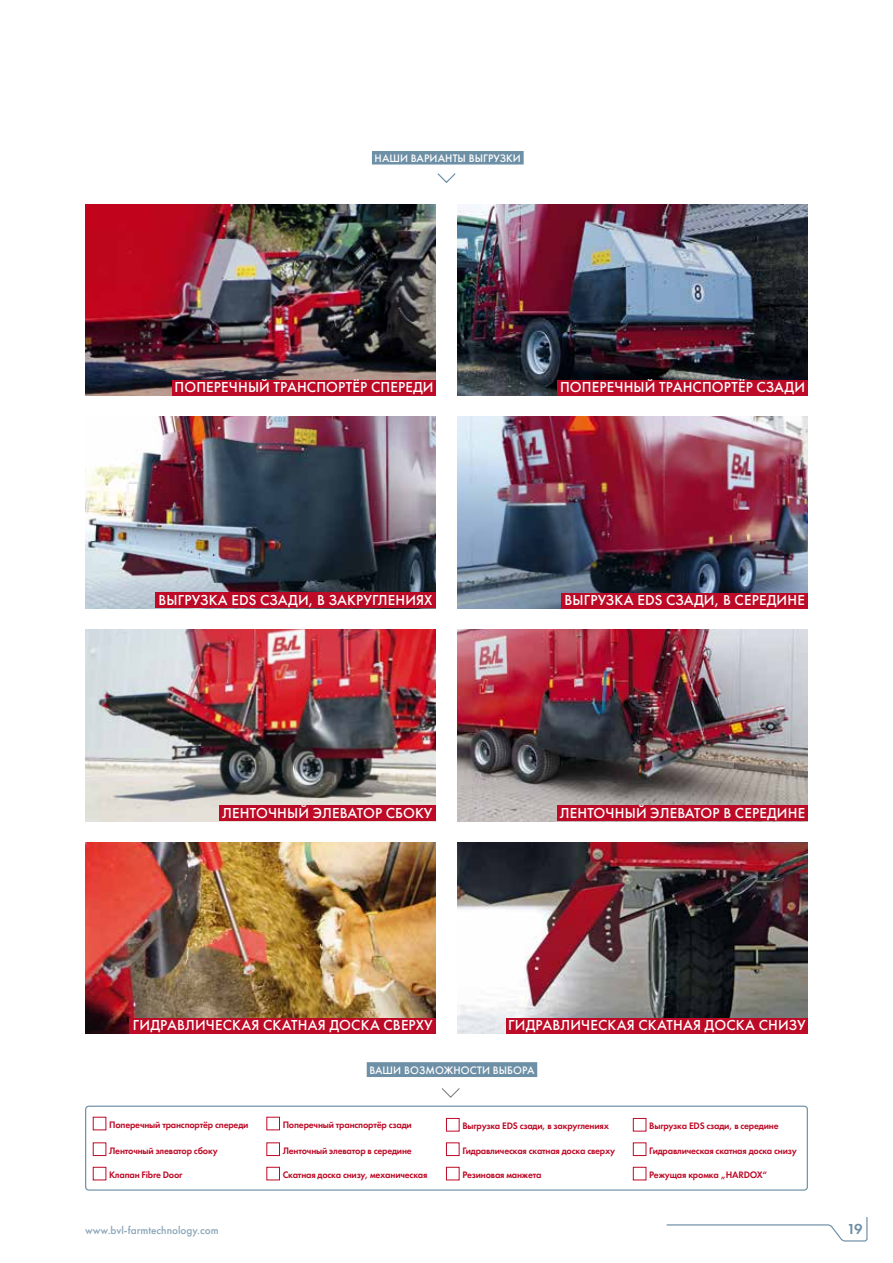
<style>
.page{position:relative;width:893px;height:1263px;background:#fff}
.page>*{position:absolute;margin:0;border:0;box-sizing:border-box;transform-origin:0 0}
.t1{font:500 15px "Futura PT";letter-spacing:.01em;color:#fff}
.t2{font:600 15px "Futura PT";color:#6e90a6}
.t3{font:500 11.25px "Futura PT";letter-spacing:.01em;color:#fff}
.t4{font:500 11.25px "Futura PT";color:#89a5b8}
.t5{font:600 9.75px "Futura PT";letter-spacing:-.02em;color:#bd0a26}
</style>
<div class="page">
<img style="left:457px;top:204px;width:351px;height:192px">
<img style="left:457px;top:417px;width:351px;height:191px">
<img style="left:85px;top:204px;width:351px;height:192px">
<img style="left:85px;top:417px;width:351px;height:191px">
<img style="left:457px;top:630px;width:351px;height:191px">
<img style="left:457px;top:842px;width:351px;height:192px">
<img style="left:85px;top:630px;width:351px;height:191px">
<img style="left:85px;top:842px;width:351px;height:192px">
<div style="left:85px;top:1105px;width:723px;height:86px;border:1px solid #6e90a6;border-radius:3px"></div>
<div style="left:372px;top:151px;width:152px;height:14px;background:#6e90a6"></div>
<svg style="left:437px;top:173px;width:19px;height:10px"></svg>
<div style="left:557px;top:380px;width:251px;height:16px;background:#bd0a26"></div>
<div style="left:561px;top:593px;width:247px;height:15px;background:#bd0a26"></div>
<div style="left:172px;top:380px;width:264px;height:16px;background:#bd0a26"></div>
<div style="left:155px;top:592px;width:281px;height:16px;background:#bd0a26"></div>
<div style="left:557px;top:805px;width:251px;height:16px;background:#bd0a26"></div>
<div style="left:506px;top:1018px;width:302px;height:16px;background:#bd0a26"></div>
<div style="left:219px;top:805px;width:217px;height:16px;background:#bd0a26"></div>
<div style="left:130px;top:1018px;width:306px;height:16px;background:#bd0a26"></div>
<svg style="left:441px;top:1088px;width:19px;height:10px"></svg>
<div style="left:367px;top:1062px;width:170px;height:15px;background:#6e90a6"></div>
<div style="left:266px;top:1167px;width:14px;height:13px;border:1px solid #bd0a26"></div>
<div style="left:93px;top:1167px;width:13px;height:13px;border:1px solid #bd0a26"></div>
<div style="left:446px;top:1167px;width:14px;height:13px;border:1px solid #bd0a26"></div>
<div style="left:633px;top:1167px;width:13px;height:13px;border:1px solid #bd0a26"></div>
<div style="left:446px;top:1118px;width:14px;height:13px;border:1px solid #bd0a26"></div>
<div style="left:633px;top:1118px;width:13px;height:13px;border:1px solid #bd0a26"></div>
<div style="left:266px;top:1117px;width:14px;height:13px;border:1px solid #bd0a26"></div>
<div style="left:446px;top:1142px;width:14px;height:14px;border:1px solid #bd0a26"></div>
<div style="left:633px;top:1142px;width:13px;height:14px;border:1px solid #bd0a26"></div>
<div style="left:93px;top:1142px;width:13px;height:14px;border:1px solid #bd0a26"></div>
<div style="left:266px;top:1142px;width:14px;height:14px;border:1px solid #bd0a26"></div>
<svg style="left:666px;top:1217px;width:202px;height:25px"></svg>
<p class="t3" style="left:375px;top:151px;width:148px">НАШИ ВАРИАНТЫ ВЫГРУЗКИ</p>
<h1 class="t1" style="left:174px;top:378px;width:261px">ПОПЕРЕЧНЫЙ ТРАНСПОРТЁР СПЕРЕДИ</h1>
<h1 class="t1" style="left:560px;top:378px;width:247px">ПОПЕРЕЧНЫЙ ТРАНСПОРТЁР СЗАДИ</h1>
<h1 class="t1" style="left:159px;top:591px;width:275px">ВЫГРУЗКА EDS СЗАДИ, В ЗАКРУГЛЕНИЯХ</h1>
<h1 class="t1" style="left:564px;top:591px;width:242px">ВЫГРУЗКА EDS СЗАДИ, В СЕРЕДИНЕ</h1>
<h1 class="t1" style="left:222px;top:804px;width:212px">ЛЕНТОЧНЫЙ ЭЛЕВАТОР СБОКУ</h1>
<h1 class="t1" style="left:560px;top:804px;width:247px">ЛЕНТОЧНЫЙ ЭЛЕВАТОР В СЕРЕДИНЕ</h1>
<h1 class="t1" style="left:133px;top:1016px;width:301px">ГИДРАВЛИЧЕСКАЯ СКАТНАЯ ДОСКА СВЕРХУ</h1>
<p class="t3" style="left:369px;top:1063px;width:167px">ВАШИ ВОЗМОЖНОСТИ ВЫБОРА</p>
<h1 class="t1" style="left:508px;top:1016px;width:299px">ГИДРАВЛИЧЕСКАЯ СКАТНАЯ ДОСКА СНИЗУ</h1>
<p class="t5" style="left:109px;top:1119px;width:141px">Поперечный транспортёр спереди</p>
<p class="t5" style="left:283px;top:1119px;width:131px">Поперечный транспортёр сзади</p>
<p class="t5" style="left:462px;top:1120px;width:148px">Выгрузка EDS сзади, в закруглениях</p>
<p class="t5" style="left:649px;top:1120px;width:131px">Выгрузка EDS сзади, в середине</p>
<p class="t5" style="left:109px;top:1144px;width:110px">Ленточный элеватор сбоку</p>
<p class="t5" style="left:283px;top:1144px;width:131px">Ленточный элеватор в середине</p>
<p class="t5" style="left:462px;top:1144px;width:154px">Гидравлическая скатная доска сверху</p>
<p class="t5" style="left:649px;top:1144px;width:149px">Гидравлическая скатная доска снизу</p>
<p class="t5" style="left:109px;top:1169px;width:75px">Клапан Fibre Door</p>
<p class="t5" style="left:283px;top:1169px;width:146px">Скатная доска снизу, механическая</p>
<p class="t5" style="left:462px;top:1169px;width:81px">Резиновая манжета</p>
<p class="t5" style="left:649px;top:1169px;width:120px">Режущая кромка „HARDOX“</p>
<p class="t4" style="left:85px;top:1223px;width:135px">www.bvl-farmtechnology.com</p>
<h1 class="t2" style="left:847px;top:1219px;width:17px">19</h1>
</div>
